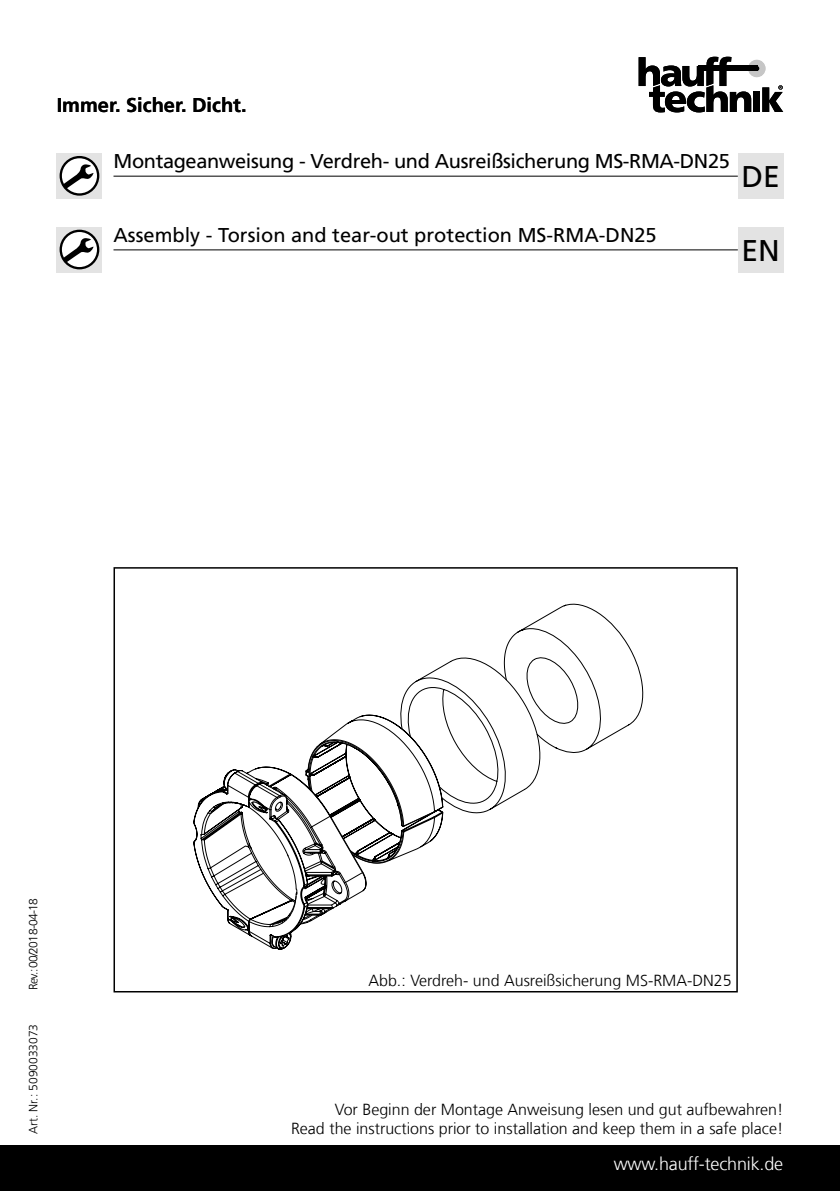
<style>
.page{position:relative;width:840px;height:1191px;background:#fff}
.page>*{position:absolute;margin:0;border:0;box-sizing:border-box;transform-origin:0 0}
.t1{font:30px "Frutigerfor Hauff";color:#000}
.t2{font:20px "Frutigerfor Hauff";letter-spacing:-.02em;color:#000}
.t3{font:20px "Frutigerfor Hauff";color:#000}
.t4{font:700 20px "Frutigerfor Hauff";color:#000}
.t5{font:300 18px "Frutigerfor Hauff";letter-spacing:-.01em;color:#fff}
.t6{font:300 16px/19.2px "Frutigerfor Hauff";color:#000;text-align:right}
.t7{font:300 12px "Frutigerfor Hauff";color:#000}
.t8{font:300 12px "Frutigerfor Hauff";letter-spacing:-.05em;color:#000}
</style>
<div class="page">
<div style="left:0;top:1145px;width:839px;height:46px;background:#000"></div>
<svg style="left:638px;top:57px;width:144px;height:55px"></svg>
<div style="left:697px;top:66px;width:59px;height:5px;background:#000"></div>
<hr style="left:113px;top:176px;width:624px;height:1px;background:#000">
<svg style="left:57px;top:153px;width:45px;height:45px"></svg>
<svg style="left:61px;top:157px;width:37px;height:37px"></svg>
<div style="left:60px;top:156px;width:39px;height:40px;border:2px solid #000;border-radius:50%"></div>
<svg style="left:63px;top:164px;width:31px;height:25px"></svg>
<div style="left:737px;top:153px;width:45px;height:45px;background:#e3e3e3"></div>
<hr style="left:113px;top:249px;width:624px;height:1px;background:#000">
<svg style="left:57px;top:227px;width:45px;height:45px"></svg>
<svg style="left:61px;top:231px;width:37px;height:37px"></svg>
<div style="left:60px;top:230px;width:39px;height:39px;border:2px solid #000;border-radius:50%"></div>
<svg style="left:63px;top:238px;width:31px;height:25px"></svg>
<div style="left:737px;top:227px;width:45px;height:45px;background:#e3e3e3"></div>
<svg style="left:193px;top:773px;width:34px;height:137px"></svg>
<svg style="left:227px;top:769px;width:21px;height:166px"></svg>
<svg style="left:248px;top:766px;width:42px;height:184px"></svg>
<svg style="left:290px;top:769px;width:77px;height:173px"></svg>
<svg style="left:307px;top:603px;width:337px;height:263px"></svg>
<div style="left:113px;top:567px;width:624px;height:425px;border:2px solid #000"></div>
<p class="t4" style="left:57px;top:93px;width:191px">Immer. Sicher. Dicht.</p>
<p class="t2" style="left:113px;top:149px;width:617px">Montageanweisung - Verdreh- und Ausreißsicherung MS-RMA-DN25</p>
<h1 class="t1" style="left:741px;top:158px;width:40px">DE</h1>
<p class="t3" style="left:113px;top:223px;width:544px">Assembly - Torsion and tear-out protection MS-RMA-DN25</p>
<h1 class="t1" style="left:741px;top:232px;width:40px">EN</h1>
<p class="t8" style="left:26px;top:990px;width:94px;rotate:-90deg">Rev.: 00/2018-04-18</p>
<p class="t7" style="left:26px;top:1134px;width:112px;rotate:-90deg">Art. Nr.: 5090033073</p>
<p class="t6" style="left:368px;top:970px;width:364px">Abb.: Verdreh- und Ausreißsicherung MS-RMA-DN25</p>
<p class="t6" style="left:291px;top:1099px;width:493px">Vor Beginn der Montage Anweisung lesen und gut aufbewahren!<br>Read the instructions prior to installation and keep them in a safe place!</p>
<p class="t5" style="left:613px;top:1153px;width:171px">www.hauff-technik.de</p>
</div>
